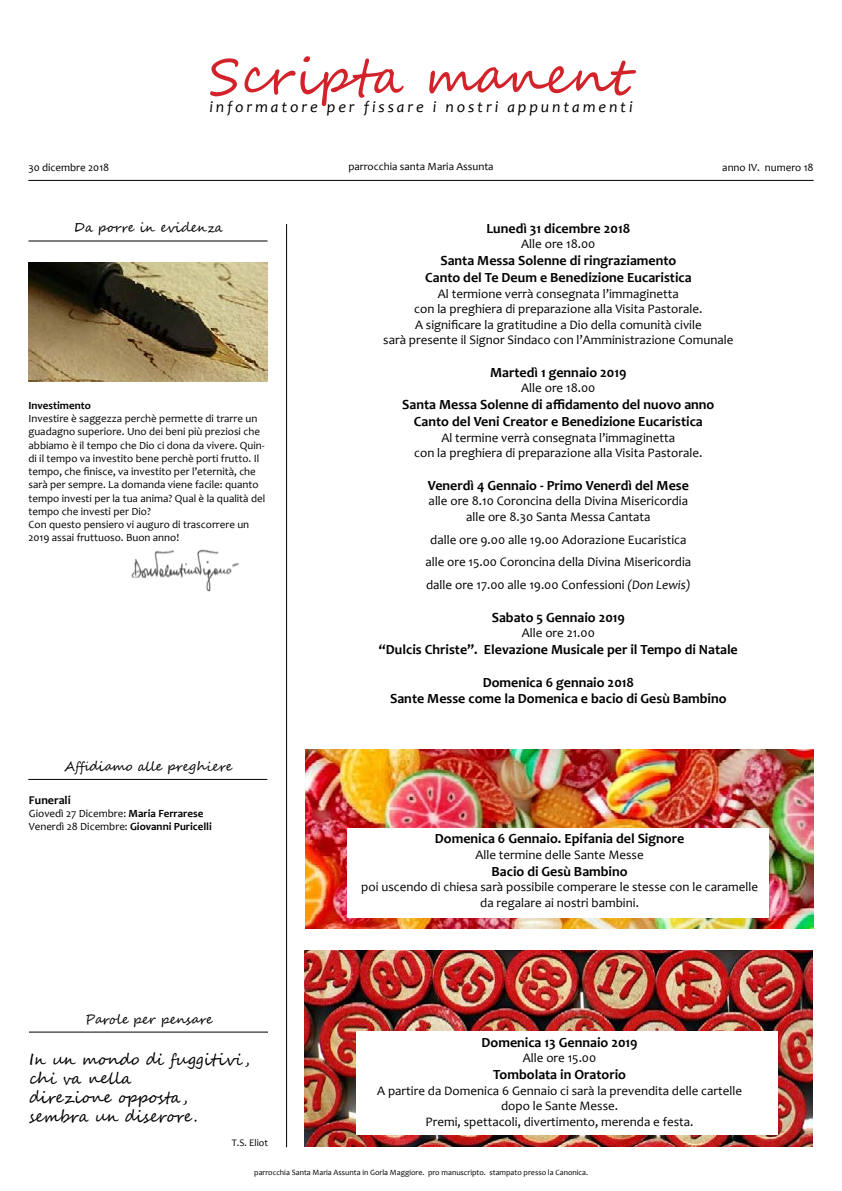
<style>
.page{position:relative;width:842px;height:1191px;background:#fff}
.page>*{position:absolute;margin:0;border:0;box-sizing:border-box;transform-origin:0 0}
.t1{font:50px "Segoe Script";letter-spacing:.01em;color:#d2232a}
.t2{font:16px/19.2px "Segoe Script";color:#000}
.t3{font:italic 16px "Candara";letter-spacing:.18em;color:#000}
.t4{font:700 14px/16.8px "Candara";color:#000;text-align:center}
.t5{font:13px/15.6px "Candara";color:#000;text-align:center}
.t6{font:13px "Segoe Script";letter-spacing:-.005em;color:#000}
.t7{font:700 12px "Candara";color:#000}
.t8{font:11px/13.2px "Candara";color:#000}
.t9{font:700 11px "Candara";color:#000}
.t10{font:10px "Candara";color:#000}
.t11{font:8px "Candara";color:#000}
.s1{font-weight:700}
.s2{font-style:italic}
</style>
<div class="page">
<img style="left:304px;top:950px;width:508px;height:196px">
<div style="left:356px;top:1031px;width:422px;height:104px;background:#fff"></div>
<img style="left:305px;top:750px;width:509px;height:178px">
<div style="left:347px;top:828px;width:421px;height:89px;background:#fff"></div>
<hr style="left:28px;top:180px;width:786px;height:1px;background:#000">
<hr style="left:286px;top:224px;width:1px;height:923px;background:#000">
<hr style="left:28px;top:241px;width:240px;height:1px;background:#000">
<hr style="left:29px;top:1032px;width:239px;height:1px;background:#000">
<img style="left:131px;top:549px;width:108px;height:43px">
<img style="left:28px;top:262px;width:240px;height:119px">
<hr style="left:28px;top:779px;width:239px;height:1px;background:#000">
<h1 class="t1" style="left:209px;top:36px;width:421px">Scripta manent</h1>
<p class="t3" style="left:209px;top:97px;width:425px">informatore per fissare i nostri appuntamenti</p>
<p class="t8" style="left:348px;top:160px;width:147px">parrocchia santa Maria Assunta</p>
<p class="t8" style="left:28px;top:161px;width:82px">30 dicembre 2018</p>
<p class="t8" style="left:722px;top:160px;width:93px">anno IV. numero 18</p>
<p class="t6" style="left:74px;top:217px;width:151px">Da porre in evidenza</p>
<p class="t9" style="left:28px;top:398px;width:64px">Investimento</p>
<p class="t8" style="left:28px;top:412px;width:238px">Investire è saggezza perchè permette di trarre un guadagno superiore. Uno dei beni più preziosi che abbiamo è il tempo che Dio ci dona da vivere. Quin&shy;di il tempo va investito bene perchè porti frutto. Il tempo, che finisce, va investito per l’eternità, che sarà per sempre. La domanda viene facile: quanto tempo investi per la tua anima? Qual è la qualità del tempo che investi per Dio?<br>Con questo pensiero vi auguro di trascorrere un 2019 assai fruttuoso. Buon anno!</p>
<p class="t6" style="left:64px;top:755px;width:170px">Affidiamo alle preghiere</p>
<p class="t7" style="left:29px;top:792px;width:43px">Funerali</p>
<p class="t8" style="left:29px;top:806px;width:184px">Giovedì 27 Dicembre: <span class="s1">Maria Ferrarese<br></span>Venerdì 28 Dicembre: <span class="s1">Giovanni Puricelli</span></p>
<p class="t6" style="left:85px;top:1008px;width:129px">Parole per pensare</p>
<p class="t4" style="left:486px;top:220px;width:145px">Lunedì 31 dicembre 2018</p>
<p class="t5" style="left:521px;top:236px;width:76px">Alle ore 18.00</p>
<p class="t4" style="left:425px;top:252px;width:268px">Santa Messa Solenne di ringraziamento<br>Canto del Te Deum e Benedizione Eucaristica</p>
<p class="t5" style="left:383px;top:285px;width:352px">Al termione verrà consegnata l’immaginetta<br>con la preghiera di preparazione alla Visita Pastorale.<br>A significare la gratitudine a Dio della comunità civile<br>sarà presente il Signor Sindaco con l’Amministrazione Comunale</p>
<p class="t4" style="left:490px;top:364px;width:138px">Martedì 1 gennaio 2019</p>
<p class="t5" style="left:521px;top:380px;width:76px">Alle ore 18.00</p>
<p class="t4" style="left:402px;top:396px;width:314px">Santa Messa Solenne di affidamento del nuovo anno<br>Canto del Veni Creator e Benedizione Eucaristica</p>
<p class="t5" style="left:414px;top:429px;width:290px">Al termine verrà consegnata l’immaginetta<br>con la preghiera di preparazione alla Visita Pastorale.</p>
<p class="t4" style="left:428px;top:476px;width:263px">Venerdì 4 Gennaio - Primo Venerdì del Mese</p>
<p class="t5" style="left:429px;top:493px;width:261px">alle ore 8.10 Coroncina della Divina Misericordia alle ore 8.30 Santa Messa Cantata</p>
<p class="t5" style="left:425px;top:528px;width:267px;line-height:22.8px">dalle ore 9.00 alle 19.00 Adorazione Eucaristica alle ore 15.00 Coroncina della Divina Misericordia dalle ore 17.00 alle 19.00 Confessioni <span class="s2">(Don Lewis)</span></p>
<p class="t4" style="left:492px;top:608px;width:135px">Sabato 5 Gennaio 2019</p>
<p class="t5" style="left:522px;top:625px;width:74px">Alle ore 21.00</p>
<p class="t4" style="left:379px;top:641px;width:360px">“Dulcis Christe”. Elevazione Musicale per il Tempo di Natale</p>
<p class="t4" style="left:390px;top:673px;width:338px">Domenica 6 gennaio 2018<br>Sante Messe come la Domenica e bacio di Gesù Bambino</p>
<p class="t4" style="left:435px;top:830px;width:251px">Domenica 6 Gennaio. Epifania del Signore</p>
<p class="t5" style="left:475px;top:847px;width:170px">Alle termine delle Sante Messe</p>
<p class="t4" style="left:491px;top:862px;width:138px">Bacio di Gesù Bambino</p>
<p class="t5" style="left:361px;top:879px;width:398px">poi uscendo di chiesa sarà possibile comperare le stesse con le caramelle da regalare ai nostri bambini.</p>
<p class="t4" style="left:481px;top:1033px;width:158px">Domenica 13 Gennaio 2019</p>
<p class="t5" style="left:523px;top:1050px;width:75px">Alle ore 15.00</p>
<p class="t4" style="left:493px;top:1065px;width:134px">Tombolata in Oratorio</p>
<p class="t5" style="left:377px;top:1082px;width:366px">A partire da Domenica 6 Gennaio ci sarà la prevendita delle cartelle dopo le Sante Messe.<br>Premi, spettacoli, divertimento, merenda e festa.</p>
<p class="t2" style="left:29px;top:1050px;width:222px">In un mondo di fuggitivi, chi va nella<br>direzione opposta, sembra un diserore.</p>
<p class="t10" style="left:232px;top:1137px;width:38px">T.S. Eliot</p>
<p class="t11" style="left:254px;top:1167px;width:335px">parrocchia Santa Maria Assunta in Gorla Maggiore. pro manuscripto. stampato presso la Canonica.</p>
</div>
